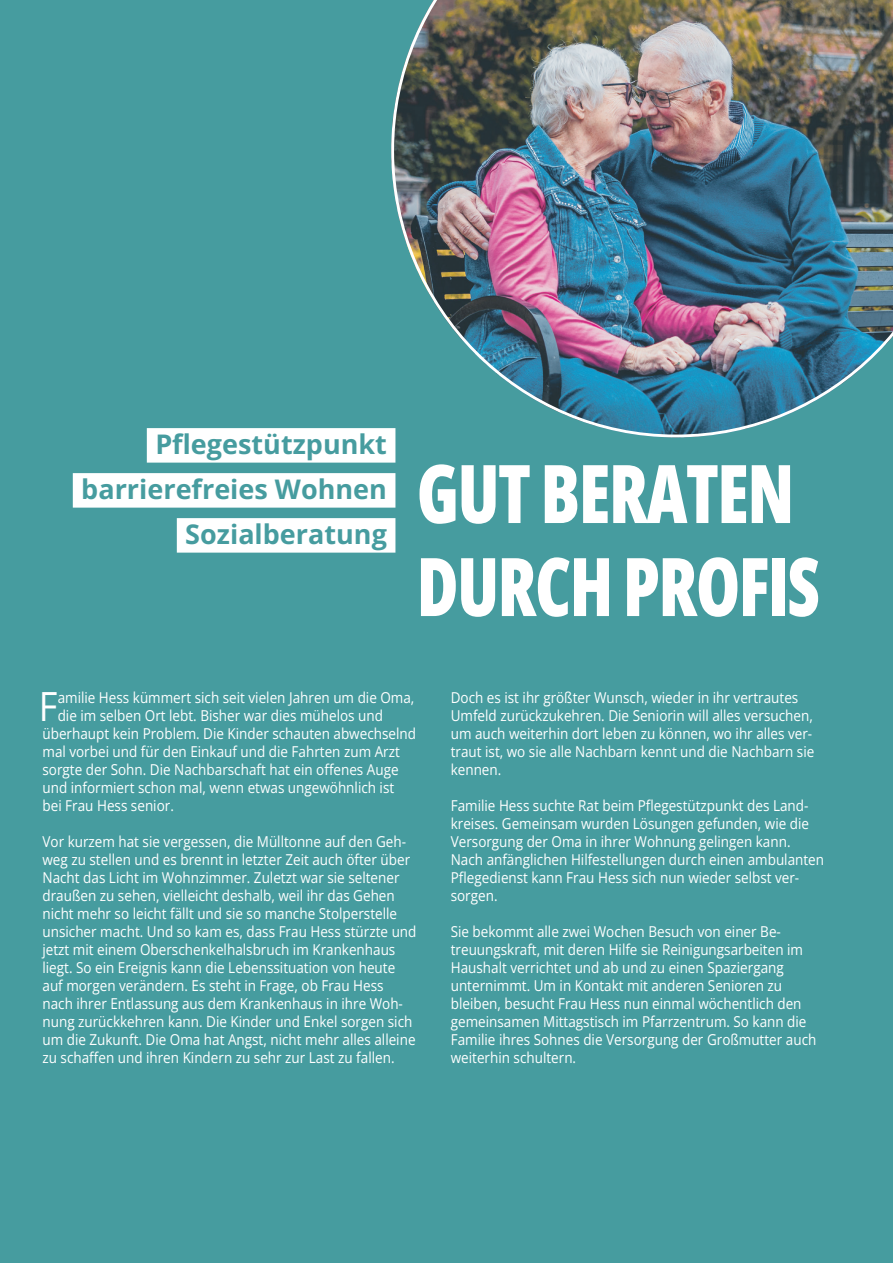
<style>
.page{position:relative;width:893px;height:1263px;background:#469c9f}
.page>*{position:absolute;margin:0;border:0;box-sizing:border-box;transform-origin:0 0}
.t1{font:800 81px/93px "Open Sans Condensed";letter-spacing:-.02em;color:#fff;scale:.88 1}
._15_Grundtext_Kapitel_Inital{font:40.2px "Open Sans";color:#fff;scale:.9 1}
.t2{font:700 27px "Open Sans";color:#469c9f}
._16_Grundtext_Kapitel{font:15px/18px "Open Sans";color:#fff;scale:.9 1}
._15_Grundtext_Kapitel_Inital-2{font:15px "Open Sans";color:#fff;scale:.9 1}
</style>
<div class="page">
<div style="left:147px;top:428px;width:248px;height:35px;background:#fff"></div>
<div style="left:73px;top:473px;width:322px;height:35px;background:#fff"></div>
<div style="left:177px;top:518px;width:218px;height:35px;background:#fff"></div>
<img style="left:391px;top:0;width:502px;height:437px">
<p class="t2" style="left:155px;top:426px;width:233px">Pflegestützpunkt</p>
<p class="t2" style="left:81px;top:471px;width:307px">barrierefreies Wohnen</p>
<p class="t2" style="left:185px;top:516px;width:203px">Sozialberatung</p>
<p class="t1" style="left:417px;top:445px;width:460px">GUT BERATEN<br>DURCH PROFIS</p>
<p class="_15_Grundtext_Kapitel_Inital" style="left:39px;top:679px;width:22px">F</p>
<p class="_15_Grundtext_Kapitel_Inital-2" style="left:58px;top:688px;width:398px">amilie Hess kümmert sich seit vielen Jahren um die Oma,</p>
<p class="_15_Grundtext_Kapitel_Inital-2" style="left:58px;top:706px;width:363px">die im selben Ort lebt. Bisher war dies mühelos und</p>
<p class="_15_Grundtext_Kapitel_Inital-2" style="left:43px;top:724px;width:417px">überhaupt kein Problem. Die Kinder schauten abwechselnd</p>
<p class="_15_Grundtext_Kapitel_Inital-2" style="left:43px;top:742px;width:399px">mal vorbei und für den Einkauf und die Fahrten zum Arzt</p>
<p class="_15_Grundtext_Kapitel_Inital-2" style="left:43px;top:760px;width:397px">sorgte der Sohn. Die Nachbarschaft hat ein offenes Auge</p>
<p class="_15_Grundtext_Kapitel_Inital-2" style="left:43px;top:778px;width:392px">und informiert schon mal, wenn etwas ungewöhnlich ist</p>
<p class="_15_Grundtext_Kapitel_Inital-2" style="left:43px;top:796px;width:147px">bei Frau Hess senior.</p>
<p class="_16_Grundtext_Kapitel" style="left:43px;top:832px;width:417px">Vor kurzem hat sie vergessen, die Mülltonne auf den Geh&shy;weg zu stellen und es brennt in letzter Zeit auch öfter über Nacht das Licht im Wohnzimmer. Zuletzt war sie seltener draußen zu sehen, vielleicht deshalb, weil ihr das Gehen nicht mehr so leicht fällt und sie so manche Stolperstelle unsicher macht. Und so kam es, dass Frau Hess stürzte und jetzt mit einem Oberschenkelhalsbruch im Krankenhaus liegt. So ein Ereignis kann die Lebenssituation von heute auf morgen verändern. Es steht in Frage, ob Frau Hess nach ihrer Entlassung aus dem Krankenhaus in ihre Woh&shy;nung zurückkehren kann. Die Kinder und Enkel sorgen sich um die Zukunft. Die Oma hat Angst, nicht mehr alles alleine zu schaffen und ihren Kindern zu sehr zur Last zu fallen.</p>
<p class="_16_Grundtext_Kapitel" style="left:451px;top:688px;width:405px">Doch es ist ihr größter Wunsch, wieder in ihr vertrautes Umfeld zurückzukehren. Die Seniorin will alles versuchen, um auch weiterhin dort leben zu können, wo ihr alles ver&shy;traut ist, wo sie alle Nachbarn kennt und die Nachbarn sie kennen.</p>
<p class="_16_Grundtext_Kapitel" style="left:451px;top:796px;width:416px">Familie Hess suchte Rat beim Pflegestützpunkt des Land&shy;kreises. Gemeinsam wurden Lösungen gefunden, wie die Versorgung der Oma in ihrer Wohnung gelingen kann.<br>Nach anfänglichen Hilfestellungen durch einen ambulanten Pflegedienst kann Frau Hess sich nun wieder selbst ver&shy;sorgen.</p>
<p class="_16_Grundtext_Kapitel" style="left:451px;top:922px;width:408px">Sie bekommt alle zwei Wochen Besuch von einer Be&shy;treuungskraft, mit deren Hilfe sie Reinigungsarbeiten im Haushalt verrichtet und ab und zu einen Spaziergang unternimmt. Um in Kontakt mit anderen Senioren zu bleiben, besucht Frau Hess nun einmal wöchentlich den gemeinsamen Mittagstisch im Pfarrzentrum. So kann die Familie ihres Sohnes die Versorgung der Großmutter auch weiterhin schultern.</p>
</div>
